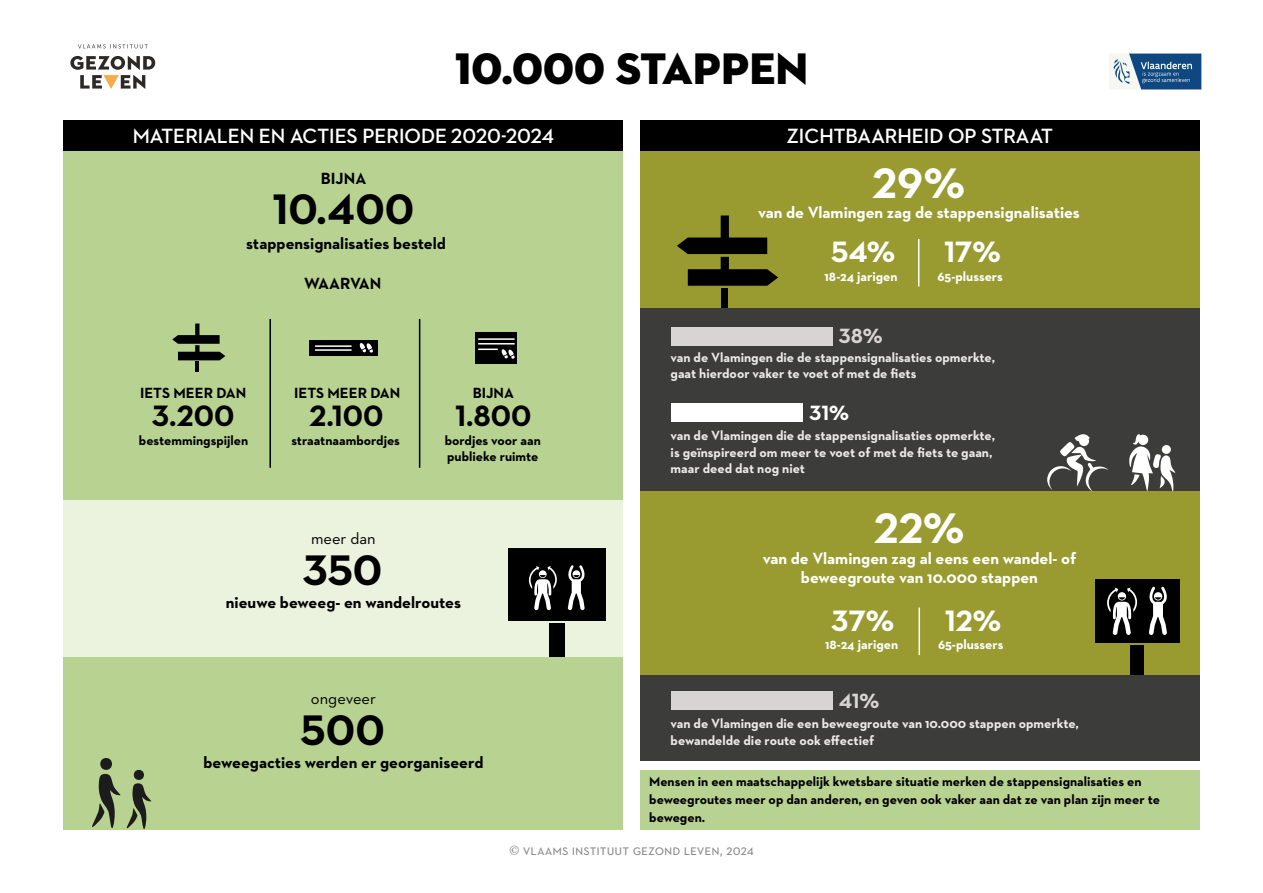
<style>
.page{position:relative;width:1263px;height:893px;background:#fff}
.page>*{position:absolute;margin:0;border:0;box-sizing:border-box;transform-origin:0 0}
.t1{font:45px "Neutraface 2 Display Titling";color:#000}
.t2{font:700 43.5px "Neutraface 2 Text";color:#000}
.t3{font:700 43.5px "Neutraface 2 Text";color:#fff}
.t4{font:700 30px "Neutraface 2 Text";color:#000}
.t5{font:700 30px "Neutraface 2 Text";color:#fff}
.t6{font:700 21px "Neutraface 2 Display";color:#fff}
.t7{font:700 21px "Neutraface 2 Text";color:#d8d4d3}
.t8{font:700 21px "Neutraface 2 Text";color:#fff}
.t9{font:700 16.5px/19.5px "Neutraface 2 Text";color:#fff;text-align:center}
.t10{font:700 16.5px "Neutraface 2 Text";color:#000}
.t11{font:16.5px "Neutraface 2 Text";color:#000}
.t12{font:15px "Neutraface 2 Text";color:#878787}
.t13{font:700 15px "Neutraface 2 Text";color:#000}
.t14{font:700 13.5px/16.5px "Neutraface 2 Text";color:#ece9e9}
.t15{font:700 13.5px/18px "Neutraface 2 Text";color:#000}
.t16{font:700 13.5px "Neutraface 2 Text";color:#fff}
.s1{font-family:"Minion Pro"}
</style>
<div class="page">
<div style="left:640px;top:770px;width:559px;height:59px;background:#b8d291"></div>
<div style="left:64px;top:120px;width:559px;height:31px;background:#000"></div>
<svg style="left:70px;top:56px;width:85px;height:33px"></svg>
<svg style="left:78px;top:44px;width:70px;height:4px"></svg>
<div style="left:64px;top:151px;width:559px;height:349px;background:#b8d291"></div>
<div style="left:64px;top:655px;width:559px;height:174px;background:#b8d291"></div>
<div style="left:63px;top:500px;width:560px;height:157px;background:#ebf2de"></div>
<hr style="left:269px;top:319px;width:2px;height:149px;background:#000">
<hr style="left:419px;top:319px;width:1px;height:149px;background:#000">
<svg style="left:172px;top:324px;width:53px;height:36px"></svg>
<hr style="left:195px;top:362px;width:4px;height:10px;background:#000">
<div style="left:508px;top:548px;width:97px;height:73px;background:#000"></div>
<div style="left:475px;top:332px;width:42px;height:32px;background:#000"></div>
<svg style="left:529px;top:566px;width:28px;height:44px"></svg>
<svg style="left:568px;top:565px;width:17px;height:45px"></svg>
<div style="left:549px;top:624px;width:15px;height:33px;background:#000"></div>
<div style="left:309px;top:340px;width:69px;height:16px;background:#000"></div>
<div style="left:640px;top:120px;width:559px;height:31px;background:#000"></div>
<div style="left:640px;top:151px;width:559px;height:157px;background:#999b30"></div>
<div style="left:640px;top:308px;width:559px;height:184px;background:#3c3c3b"></div>
<div style="left:640px;top:675px;width:559px;height:85px;background:#3c3c3b"></div>
<div style="left:640px;top:492px;width:559px;height:183px;background:#999b30"></div>
<svg style="left:677px;top:215px;width:101px;height:71px"></svg>
<div style="left:721px;top:288px;width:6px;height:20px;background:#000"></div>
<div style="left:671px;top:327px;width:161px;height:19px;background:#d8d4d3"></div>
<div style="left:671px;top:691px;width:161px;height:19px;background:#d8d4d3"></div>
<div style="left:671px;top:403px;width:132px;height:19px;background:#fff"></div>
<hr style="left:918px;top:239px;width:1px;height:47px;background:#fff">
<hr style="left:918px;top:608px;width:2px;height:47px;background:#fff">
<div style="left:1095px;top:579px;width:84px;height:64px;background:#000"></div>
<svg style="left:1107px;top:587px;width:30px;height:48px"></svg>
<svg style="left:1149px;top:587px;width:18px;height:48px"></svg>
<div style="left:1130px;top:645px;width:13px;height:29px;background:#000"></div>
<svg style="left:92px;top:773px;width:29px;height:55px"></svg>
<div style="left:100px;top:758px;width:12px;height:12px;background:#1c1c1c;border-radius:50%"></div>
<svg style="left:127px;top:783px;width:25px;height:47px"></svg>
<div style="left:134px;top:770px;width:10px;height:10px;background:#1c1c1c;border-radius:50%"></div>
<svg style="left:359px;top:343px;width:14px;height:10px"></svg>
<hr style="left:315px;top:345px;width:37px;height:2px;background:#fff">
<hr style="left:478px;top:338px;width:37px;height:2px;background:#fff">
<hr style="left:478px;top:343px;width:37px;height:2px;background:#fff">
<svg style="left:478px;top:349px;width:37px;height:10px"></svg>
<hr style="left:315px;top:349px;width:37px;height:2px;background:#fff">
<svg style="left:1047px;top:434px;width:61px;height:58px"></svg>
<svg style="left:1129px;top:434px;width:47px;height:58px"></svg>
<svg style="left:1109px;top:54px;width:92px;height:35px"></svg>
<h1 class="t1" style="left:455px;top:41px;width:355px">10.000 STAPPEN</h1>
<h3 class="t6" style="left:133px;top:124px;width:423px">MATERIALEN EN ACTIES PERIODE 2020-2024</h3>
<p class="t10" style="left:321px;top:168px;width:47px">BIJNA</p>
<h2 class="t2" style="left:272px;top:182px;width:143px">10.400</h2>
<p class="t10" style="left:246px;top:233px;width:201px">stappensignalisaties besteld</p>
<p class="t10" style="left:304px;top:273px;width:79px">WAARVAN</p>
<p class="t13" style="left:140px;top:383px;width:108px">IETS MEER DAN</p>
<p class="t13" style="left:294px;top:383px;width:108px">IETS MEER DAN</p>
<p class="t13" style="left:473px;top:383px;width:43px">BIJNA</p>
<h3 class="t4" style="left:152px;top:397px;width:84px">3.200</h3>
<h3 class="t4" style="left:309px;top:397px;width:76px">2.100</h3>
<h3 class="t4" style="left:455px;top:397px;width:78px">1.800</h3>
<p class="t15" style="left:139px;top:431px;width:111px">bestemmingspijlen</p>
<p class="t15" style="left:291px;top:431px;width:110px">straatnaambordjes</p>
<p class="t15" style="left:445px;top:432px;width:98px;line-height:16.5px">bordjes voor aan publieke ruimte</p>
<p class="t11" style="left:311px;top:528px;width:66px">meer dan</p>
<h2 class="t2" style="left:303px;top:542px;width:81px">350</h2>
<p class="t10" style="left:226px;top:591px;width:237px">nieuwe beweeg- en wandelroutes</p>
<p class="t11" style="left:311px;top:688px;width:66px">ongeveer</p>
<h2 class="t2" style="left:301px;top:702px;width:86px">500</h2>
<p class="t10" style="left:203px;top:751px;width:281px">beweegacties werden er georganiseerd</p>
<h3 class="t6" style="left:786px;top:124px;width:268px">ZICHTBAARHEID OP STRAAT</h3>
<h2 class="t3" style="left:873px;top:155px;width:94px">29%</h2>
<p class="t9" style="left:758px;top:203px;width:323px">van de Vlamingen zag de stappensignalisaties</p>
<h3 class="t5" style="left:831px;top:233px;width:66px">54%</h3>
<p class="t16" style="left:824px;top:267px;width:75px">18-24 jarigen</p>
<h3 class="t7" style="left:839px;top:323px;width:45px">38%</h3>
<h3 class="t5" style="left:944px;top:233px;width:58px">17%</h3>
<p class="t16" style="left:938px;top:267px;width:67px">65-plussers</p>
<p class="t14" style="left:671px;top:349px;width:326px">van de Vlamingen die de stappensignalisaties opmerkte, gaat hierdoor vaker te voet of met de fiets</p>
<h3 class="t8" style="left:810px;top:399px;width:41px">31%</h3>
<p class="t14" style="left:671px;top:427px;width:326px">van de Vlamingen die de stappensignalisaties opmerkte, is geïnspireerd om meer te voet of met de fiets te gaan, maar deed dat nog niet</p>
<h2 class="t3" style="left:874px;top:501px;width:92px">22%</h2>
<p class="t9" style="left:763px;top:548px;width:315px">van de Vlamingen zag al eens een wandel- of beweegroute van 10.000 stappen</p>
<h3 class="t5" style="left:832px;top:601px;width:64px">37%</h3>
<p class="t16" style="left:825px;top:636px;width:75px">18-24 jarigen</p>
<h3 class="t7" style="left:839px;top:687px;width:42px">41%</h3>
<h3 class="t5" style="left:945px;top:601px;width:58px">12%</h3>
<p class="t16" style="left:938px;top:636px;width:67px">65-plussers</p>
<p class="t14" style="left:671px;top:715px;width:410px">van de Vlamingen die een beweegroute van 10.000 stappen opmerkte, bewandelde die route ook effectief</p>
<p class="t15" style="left:649px;top:772px;width:512px">Mensen in een maatschappelijk kwetsbare situatie merken de stappensignalisaties en beweegroutes meer op dan anderen, en geven ook vaker aan dat ze van plan zijn meer te bewegen.</p>
<p class="t12" style="left:509px;top:841px;width:246px"><span class="s1">©</span> vlaams instituut gezond leven, 2024</p>
</div>
